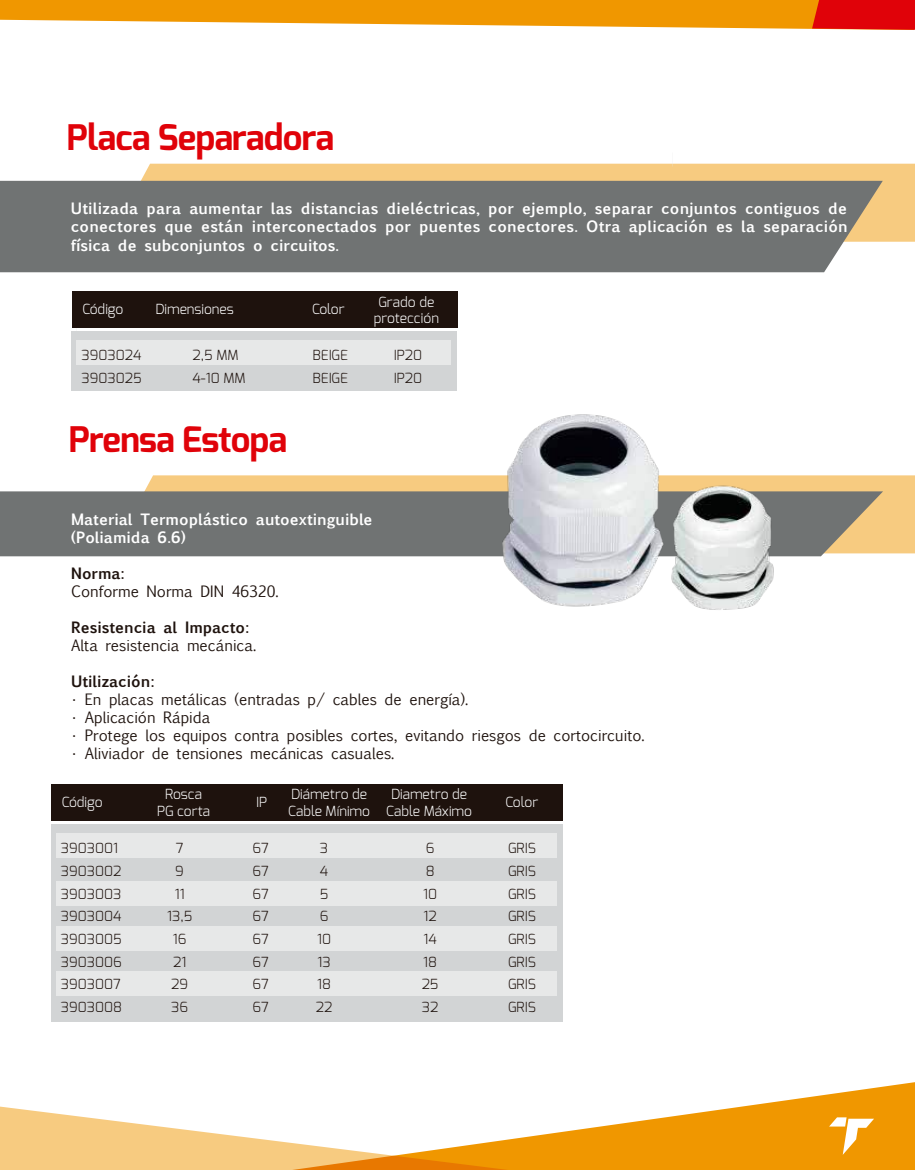
<style>
.page{position:relative;width:915px;height:1170px;background:#fff}
.page>*{position:absolute;margin:0;border:0;box-sizing:border-box;transform-origin:0 0}
.t1{font:700 35.25px "Exo";letter-spacing:-.02em;color:#e00209}
.t2{font:700 15px/18px "Euphemia UCAS";color:#fff;text-align:justify}
.t3{font:15px "Euphemia UCAS";color:#1e120d}
.t4{font:700 15px "Euphemia UCAS";color:#1e120d}
.t5{font:300 13.95px/22.6px "Exo";color:#1e120d}
.t6{font:300 13.95px/16.6px "Exo";color:#fff;text-align:center}
</style>
<div class="page">
<svg style="left:108px;top:164px;width:806px;height:78px;background:#f6cc85"></svg>
<div style="left:144px;top:475px;width:770px;height:78px;background:#f7cb80"></div>
<div style="left:0;top:181px;width:882px;height:91px;background:#707373"></div>
<div style="left:72px;top:331px;width:385px;height:60px;background:#d2d4d5"></div>
<div style="left:76px;top:340px;width:374px;height:24px;background:#e7e8e8"></div>
<div style="left:72px;top:292px;width:385px;height:36px;background:#1e120d"></div>
<div style="left:0;top:491px;width:882px;height:65px;background:#707373"></div>
<div style="left:51px;top:823px;width:511px;height:198px;background:#d2d4d5"></div>
<div style="left:56px;top:832px;width:500px;height:25px;background:#e7e8e8"></div>
<div style="left:56px;top:880px;width:500px;height:25px;background:#e7e8e8"></div>
<div style="left:56px;top:925px;width:500px;height:25px;background:#e7e8e8"></div>
<div style="left:56px;top:970px;width:500px;height:25px;background:#e7e8e8"></div>
<div style="left:51px;top:784px;width:511px;height:36px;background:#1e120d"></div>
<img style="left:488px;top:414px;width:187px;height:193px">
<img style="left:668px;top:479px;width:109px;height:131px">
<svg style="left:0;top:1106px;width:149px;height:63px;fill:#f7cb80"></svg>
<svg style="left:149px;top:1082px;width:765px;height:87px"></svg>
<svg style="left:0;top:0;width:914px;height:30px"></svg>
<svg style="left:828px;top:1117px;width:45px;height:37px"></svg>
<h1 class="t1" style="left:67px;top:115px;width:268px">Placa Separadora</h1>
<p class="t2" style="left:71px;top:199px;width:778px">Utilizada para aumentar las distancias dieléctricas, por ejemplo, separar conjuntos contiguos de conectores que están interconectados por puentes conectores. Otra aplicación es la separación física de subconjuntos o circuitos.</p>
<p class="t6" style="left:82px;top:301px;width:42px">Código</p>
<p class="t6" style="left:155px;top:301px;width:80px">Dimensiones</p>
<p class="t6" style="left:312px;top:301px;width:34px">Color</p>
<p class="t6" style="left:373px;top:293px;width:67px">Grado de protección</p>
<p class="t5" style="left:81px;top:344px;width:62px">3903024<br>3903025</p>
<p class="t5" style="left:192px;top:344px;width:54px">2,5 MM<br>4-10 MM</p>
<p class="t5" style="left:312px;top:344px;width:37px">BEIGE<br>BEIGE</p>
<p class="t5" style="left:393px;top:344px;width:30px">IP20<br>IP20</p>
<h1 class="t1" style="left:69px;top:416px;width:220px">Prensa Estopa</h1>
<p class="t2" style="left:71px;top:510px;width:303px">Material Termoplástico autoextinguible (Poliamida 6.6)</p>
<p class="t4" style="left:71px;top:562px;width:55px">Norma:</p>
<p class="t3" style="left:71px;top:580px;width:209px">Conforme Norma DIN 46320.</p>
<p class="t4" style="left:71px;top:616px;width:180px">Resistencia al Impacto:</p>
<p class="t3" style="left:71px;top:634px;width:186px">Alta resistencia mecánica.</p>
<p class="t4" style="left:71px;top:670px;width:85px">Utilización:</p>
<p class="t3" style="left:71px;top:688px;width:398px">• En placas metálicas (entradas p/ cables de energía).</p>
<p class="t3" style="left:71px;top:706px;width:141px">• Aplicación Rápida</p>
<p class="t3" style="left:71px;top:724px;width:574px">• Protege los equipos contra posibles cortes, evitando riesgos de cortocircuito.</p>
<p class="t3" style="left:71px;top:742px;width:324px">• Aliviador de tensiones mecánicas casuales.</p>
<p class="t6" style="left:62px;top:793px;width:42px">Código</p>
<p class="t6" style="left:157px;top:785px;width:54px">Rosca<br>PG corta</p>
<p class="t6" style="left:256px;top:793px;width:12px">IP</p>
<p class="t6" style="left:288px;top:785px;width:83px;text-align:left">Diámetro de<br>Cable Mínimo</p>
<p class="t6" style="left:386px;top:785px;width:87px">Diametro de<br>Cable Máximo</p>
<p class="t6" style="left:505px;top:793px;width:34px">Color</p>
<p class="t5" style="left:61px;top:836px;width:63px">3903001<br>3903002<br>3903003<br>3903004<br>3903005<br>3903006<br>3903007<br>3903008</p>
<p class="t5" style="left:167px;top:836px;width:27px;text-align:center">7<br>9<br>11<br>13,5<br>16<br>21<br>29<br>36</p>
<p class="t5" style="left:252px;top:836px;width:18px;text-align:justify">67<br>67<br>67<br>67<br>67<br>67<br>67<br>67</p>
<p class="t5" style="left:315px;top:836px;width:18px">3<br>4<br>5<br>6<br>10<br>13<br>18<br>22</p>
<p class="t5" style="left:421px;top:836px;width:18px">6<br>8<br>10<br>12<br>14<br>18<br>25<br>32</p>
<p class="t5" style="left:508px;top:836px;width:29px;text-align:justify">GRIS GRIS GRIS GRIS GRIS GRIS GRIS GRIS</p>
</div>
